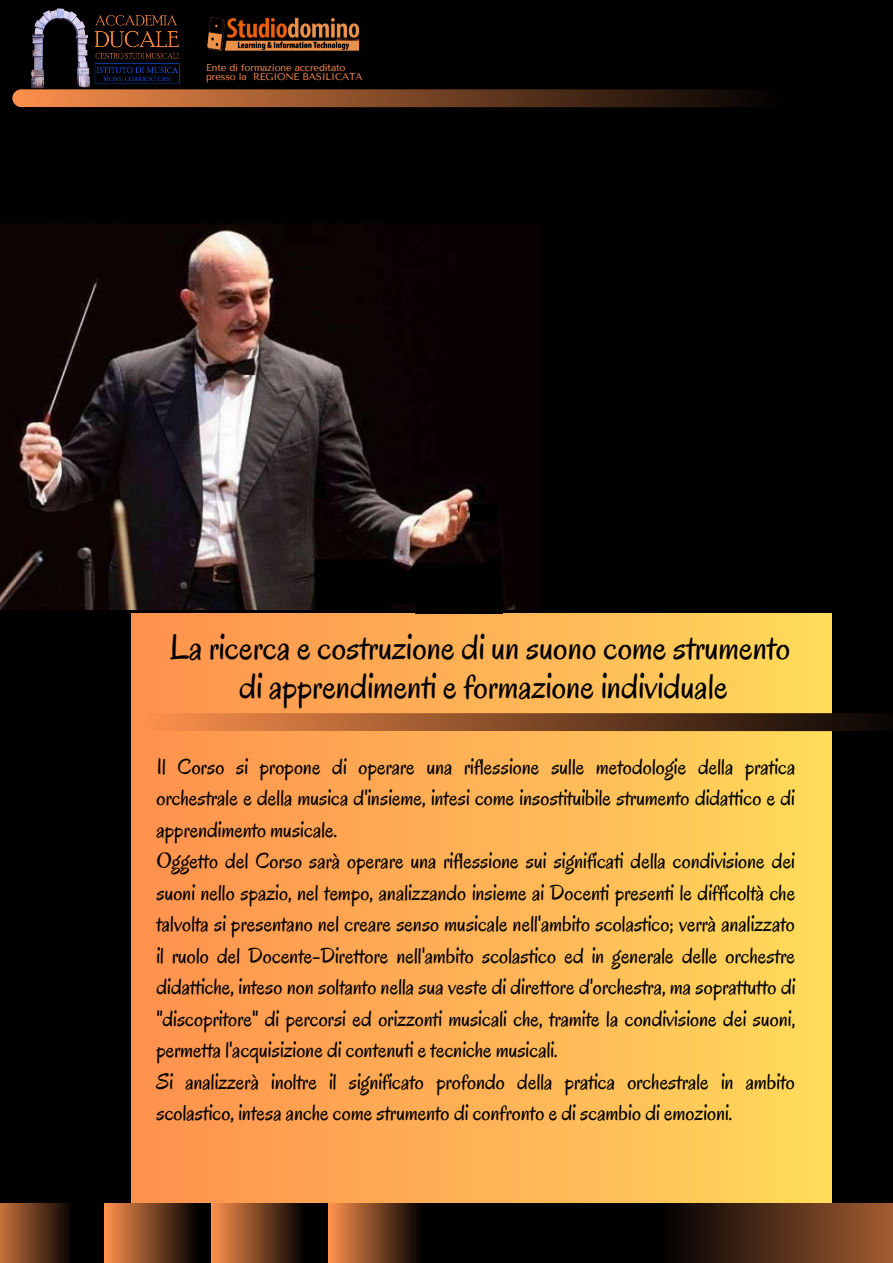
<style>
.page{position:relative;width:893px;height:1263px;background:#000}
.page>*{position:absolute;margin:0;border:0;box-sizing:border-box;transform-origin:0 0}
.t1{font:36px/38.8px "Oregano";color:#000;text-align:center}
.t2{font:22.5px/31.5px "Oregano";color:#000}
.t3{font:9.75px/9.1px "Tenor Sans";letter-spacing:-.02em;color:#ff914d}
</style>
<div class="page">
<img style="left:0;top:224px;width:521px;height:385px">
<div style="left:132px;top:613px;width:700px;height:650px;background:linear-gradient(to right,#ff8f4e,#ffd95c)"></div>
<svg style="left:470px;top:1203px;width:423px;height:60px"></svg>
<div style="left:470px;top:504px;width:27px;height:18px;background:#010101"></div>
<div style="left:316px;top:559px;width:74px;height:52px;background:#010101"></div>
<div style="left:415px;top:563px;width:87px;height:50px;background:#010101"></div>
<svg style="left:390px;top:560px;width:34px;height:15px"></svg>
<div style="left:387px;top:575px;width:49px;height:29px;background:#010101"></div>
<svg style="left:0;top:1203px;width:105px;height:60px"></svg>
<img style="left:207px;top:17px;width:153px;height:34px">
<svg style="left:105px;top:1203px;width:106px;height:60px"></svg>
<svg style="left:211px;top:1203px;width:117px;height:60px"></svg>
<svg style="left:12px;top:89px;width:742px;height:18px;background:#804927"></svg>
<svg style="left:328px;top:1203px;width:142px;height:60px"></svg>
<svg style="left:144px;top:713px;width:742px;height:18px;background:#844c28"></svg>
<img style="left:31px;top:8px;width:149px;height:81px">
<p class="t3" style="left:206px;top:63px;width:158px">Ente di formazione accreditato presso la REGIONE BASILICATA</p>
<h1 class="t1" style="left:170px;top:628px;width:622px">La ricerca e costruzione di un suono come strumento di apprendimenti e formazione individuale</h1>
<p class="t2" style="left:156px;top:751px;width:640px">Il Corso si propone di operare una riflessione sulle metodologie della pratica orchestrale e della musica d'insieme, intesi come insostituibile strumento didattico e di apprendimento musicale.<br>Oggetto del Corso sarà operare una riflessione sui significati della condivisione dei suoni nello spazio, nel tempo, analizzando insieme ai Docenti presenti le difficoltà che talvolta si presentano nel creare senso musicale nell'ambito scolastico; verrà analizzato il ruolo del Docente-Direttore nell'ambito scolastico ed in generale delle orchestre didattiche, inteso non soltanto nella sua veste di direttore d'orchestra, ma soprattutto di "discopritore" di percorsi ed orizzonti musicali che, tramite la condivisione dei suoni, permetta l'acquisizione di contenuti e tecniche musicali.<br>Si analizzerà inoltre il significato profondo della pratica orchestrale in ambito scolastico, intesa anche come strumento di confronto e di scambio di emozioni.</p>
</div>
